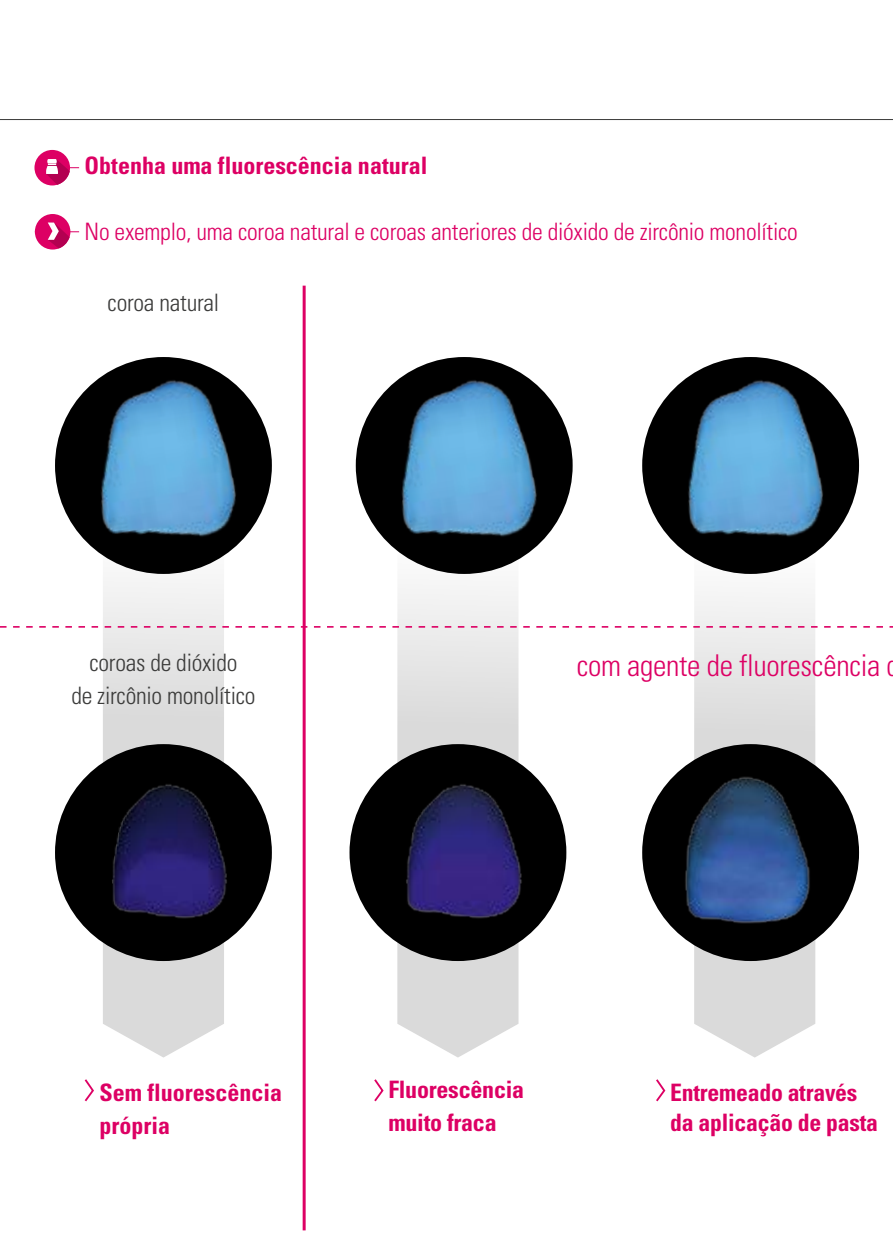
<style>
.page{position:relative;width:893px;height:1259px;background:#fff}
.page>*{position:absolute;margin:0;border:0;box-sizing:border-box;transform-origin:0 0}
.t1{font:300 condensed 30px "Univers LT Std";letter-spacing:-.01em;color:#dd0064}
.t2{font:700 condensed 24px/33px "Univers LT Std";letter-spacing:-.01em;color:#dd0064}
.t3{font:300 condensed 24px "Univers LT Std";letter-spacing:-.01em;color:#dd0064}
.t4{font:300 condensed 24px/33px "Univers LT Std";letter-spacing:-.01em;color:#3b3b3a;text-align:center}
</style>
<div class="page">
<hr style="left:0;top:119px;width:893px;height:1px;background:#3b3b3a">
<hr style="left:35px;top:231px;width:44px;height:1px;background:#dd0064">
<div style="left:35px;top:214px;width:35px;height:35px;background:#dd0064;border-radius:50%"></div>
<svg style="left:48px;top:222px;width:22px;height:26px"></svg>
<div style="left:34px;top:150px;width:36px;height:35px;background:#dd0064;border-radius:50%"></div>
<svg style="left:46px;top:159px;width:33px;height:26px"></svg>
<svg style="left:103px;top:557px;width:121px;height:500px;fill:#dfdfdf"></svg>
<svg style="left:397px;top:553px;width:121px;height:504px;fill:#e0e0e0"></svg>
<svg style="left:694px;top:553px;width:121px;height:504px;fill:#e1e1e1"></svg>
<img style="left:55px;top:744px;width:217px;height:217px;border-radius:108px">
<img style="left:349px;top:744px;width:217px;height:217px;border-radius:108px">
<img style="left:642px;top:744px;width:217px;height:217px;border-radius:108px">
<hr style="left:303px;top:286px;width:3px;height:944px;background:#dd0064">
<svg style="left:0;top:626px;width:893px;height:1px"></svg>
<img style="left:642px;top:357px;width:217px;height:217px;border-radius:108px">
<img style="left:356px;top:357px;width:217px;height:217px;border-radius:108px">
<img style="left:55px;top:357px;width:217px;height:217px;border-radius:108px">
<svg style="left:374px;top:1079px;width:10px;height:23px"></svg>
<svg style="left:84px;top:1079px;width:10px;height:23px"></svg>
<svg style="left:656px;top:1079px;width:10px;height:23px"></svg>
<p class="t2" style="left:85px;top:149px;width:344px">Obtenha uma fluorescência natural</p>
<p class="t3" style="left:85px;top:217px;width:715px">No exemplo, uma coroa natural e coroas anteriores de dióxido de zircônio monolítico</p>
<p class="t4" style="left:108px;top:286px;width:113px">coroa natural</p>
<p class="t4" style="left:71px;top:646px;width:186px">coroas de dióxido<br>de zircônio monolítico</p>
<p class="t1" style="left:577px;top:647px;width:325px">com agente de fluorescência d</p>
<p class="t2" style="left:388px;top:1073px;width:137px">Fluorescência muito fraca</p>
<p class="t2" style="left:99px;top:1076px;width:184px">Sem fluorescência própria</p>
<p class="t2" style="left:670px;top:1077px;width:209px;line-height:30px">Entremeado através da aplicação de pasta</p>
</div>
